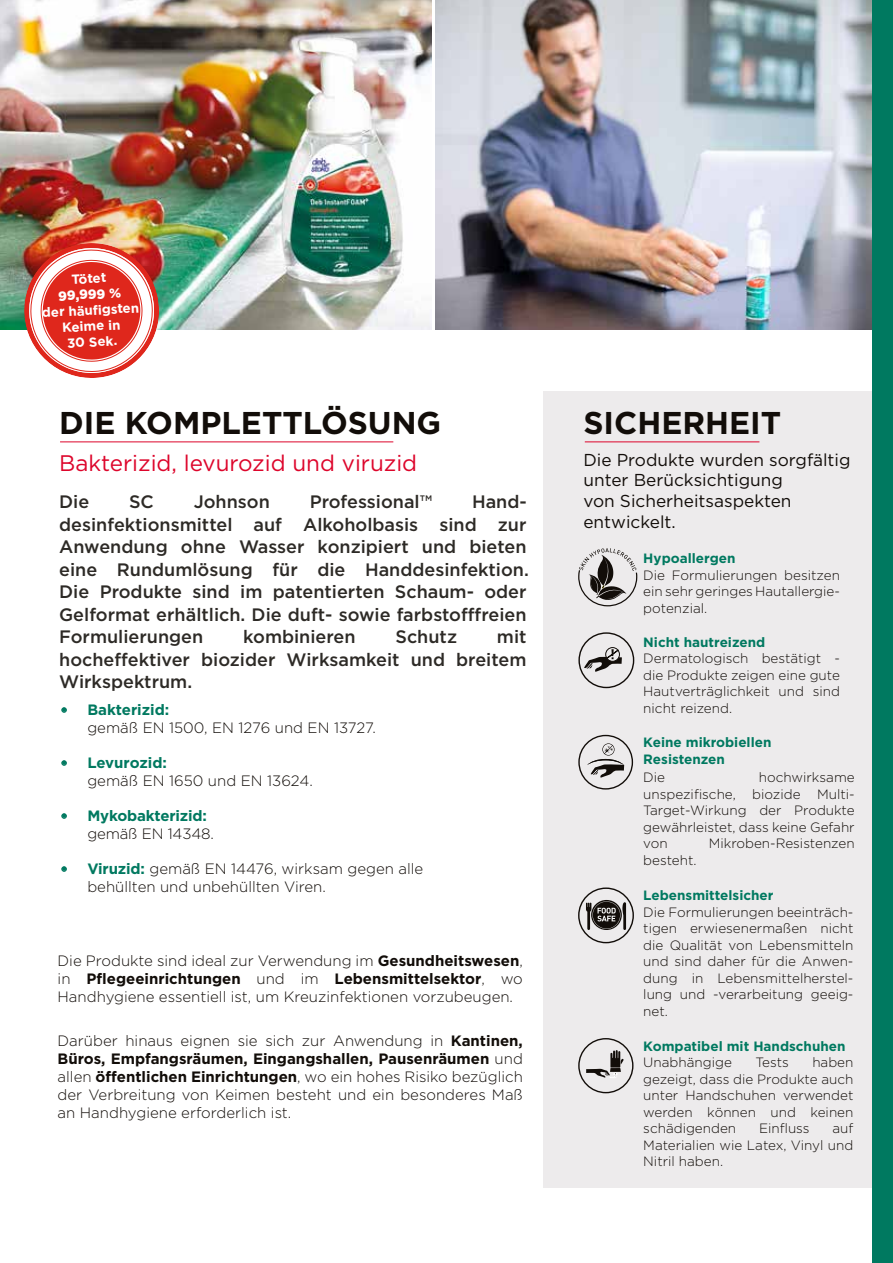
<style>
.page{position:relative;width:893px;height:1263px;background:#fff}
.page>*{position:absolute;margin:0;border:0;box-sizing:border-box;transform-origin:0 0}
.t1{font:700 31.5px "Gotham";color:#120d09}
.t2{font:22.5px "Gotham";color:#dd052b}
.t3{font:500 18px/22.5px "Gotham";color:#2d2a26}
.t4{font:17.25px/20.7px "Gotham";color:#120d09}
.t5{font:300 15px/18px "Gotham";color:#120d09;text-align:justify}
.t6{font:700 15px "Gotham";letter-spacing:-.01em;color:#007960}
.t7{font:300 13.5px/16.5px "Gotham";color:#120d09;text-align:justify}
.t8{font:700 13.5px/16.5px "Gotham";color:#007960}
.t9{font:700 13.2px/15.9px "Gotham";color:#fff;text-align:center}
.t10{font:900 13.2px "Gotham";color:#fff}
.s1{font-weight:700;color:#007960}
.s2{font-weight:700}
</style>
<div class="page">
<div style="left:543px;top:392px;width:335px;height:796px;background:#edebec"></div>
<svg style="left:61px;top:707px;width:6px;height:6px"></svg>
<svg style="left:61px;top:760px;width:6px;height:6px"></svg>
<svg style="left:61px;top:813px;width:6px;height:6px"></svg>
<svg style="left:61px;top:866px;width:6px;height:6px"></svg>
<img style="left:436px;top:0;width:436px;height:330px">
<img style="left:0;top:0;width:432px;height:330px">
<svg style="left:578px;top:548px;width:59px;height:59px"></svg>
<svg style="left:578px;top:632px;width:56px;height:56px"></svg>
<svg style="left:578px;top:735px;width:55px;height:54px"></svg>
<svg style="left:578px;top:887px;width:56px;height:56px"></svg>
<svg style="left:578px;top:1038px;width:55px;height:55px"></svg>
<hr style="left:60px;top:441px;width:333px;height:1px;background:#dd052b">
<hr style="left:585px;top:441px;width:174px;height:1px;background:#dd052b">
<svg style="left:22px;top:242px;width:138px;height:136px"></svg>
<div style="left:872px;top:0;width:20px;height:1263px;background:#007960"></div>
<hr style="left:892px;top:0;width:1px;height:1263px;background:#007960">
<p class="t9" style="left:71px;top:271px;width:36px;rotate:-3deg">Tötet</p>
<p class="t10" style="left:58px;top:288px;width:65px;rotate:-3deg">99,999 %</p>
<p class="t9" style="left:42px;top:305px;width:99px;rotate:-3deg">der häufi gsten<br>Keime in<br>30 Sek.</p>
<h1 class="t1" style="left:59px;top:404px;width:384px">DIE KOMPLETTLÖSUNG</h1>
<h1 class="t1" style="left:583px;top:404px;width:199px">SICHERHEIT</h1>
<p class="t4" style="left:583px;top:449px;width:269px">Die Produkte wurden sorgfältig unter Berücksichtigung<br>von Sicherheitsaspekten entwickelt.</p>
<h2 class="t2" style="left:59px;top:448px;width:360px">Bakterizid, levurozid und viruzid</h2>
<h3 class="t3" style="left:59px;top:491px;width:32px">Die</h3>
<h3 class="t3" style="left:129px;top:491px;width:26px">SC</h3>
<h3 class="t3" style="left:194px;top:491px;width:78px">Johnson</h3>
<h3 class="t3" style="left:310px;top:491px;width:124px">Professional™</h3>
<p class="t3" style="left:59px;top:491px;width:471px;text-indent:413px">Hand&shy;desinfektionsmittel auf Alkoholbasis sind zur Anwendung ohne Wasser konzipiert und bieten eine Rundumlösung für die Handdesinfektion.<br>Die Produkte sind im patentierten Schaum- oder Gelformat erhältlich. Die duft- sowie farbstofffreien Formulierungen</p>
<p class="t8" style="left:643px;top:550px;width:94px">Hypoallergen</p>
<p class="t7" style="left:643px;top:567px;width:198px">Die Formulierungen besitzen ein sehr geringes Hautallergie&shy;potenzial.</p>
<p class="t8" style="left:643px;top:634px;width:123px">Nicht hautreizend</p>
<p class="t7" style="left:643px;top:650px;width:198px">Dermatologisch bestätigt - die Produkte zeigen eine gute Hautverträglichkeit und sind nicht reizend.</p>
<h3 class="t3" style="left:243px;top:626px;width:114px">kombinieren</h3>
<h3 class="t3" style="left:395px;top:626px;width:63px">Schutz</h3>
<h3 class="t3" style="left:59px;top:626px;width:469px;text-align:justify;text-indent:438px">mit hocheffektiver biozider Wirksamkeit und breitem Wirkspektrum.</h3>
<p class="t6" style="left:60px;top:701px;width:110px">• Bakterizid:</p>
<p class="t5" style="left:87px;top:719px;width:290px">gemäß EN 1500, EN 1276 und EN 13727.</p>
<p class="t6" style="left:60px;top:754px;width:108px">• Levurozid:</p>
<p class="t5" style="left:87px;top:772px;width:227px">gemäß EN 1650 und EN 13624.</p>
<p class="t6" style="left:60px;top:807px;width:148px">• Mykobakterizid:</p>
<p class="t5" style="left:87px;top:825px;width:128px">gemäß EN 14348.</p>
<p class="t5" style="left:87px;top:860px;width:337px;text-indent:-27px"><span class="s1">• Viruzid:</span> gemäß EN 14476, wirksam gegen alle behüllten und unbehüllten Viren.</p>
<p class="t8" style="left:643px;top:734px;width:130px">Keine mikrobiellen<br>Resistenzen</p>
<p class="t7" style="left:643px;top:769px;width:213px;text-indent:116px">hochwirksame unspezifische, biozide Multi-Target-Wirkung der Produkte gewährleistet, dass keine Gefahr von</p>
<p class="t7" style="left:643px;top:769px;width:23px">Die</p>
<p class="t7" style="left:709px;top:835px;width:147px">Mikroben-Resistenzen</p>
<p class="t7" style="left:643px;top:851px;width:55px">besteht.</p>
<p class="t8" style="left:643px;top:887px;width:132px">Lebensmittelsicher</p>
<p class="t7" style="left:643px;top:904px;width:212px">Die Formulierungen beeinträch&shy;tigen erwiesenermaßen nicht die Qualität von Lebensmitteln und sind daher für die Anwen&shy;dung in Lebensmittelherstel&shy;lung und -verarbeitung geeig&shy;net.</p>
<p class="t8" style="left:643px;top:1037px;width:204px">Kompatibel mit Handschuhen</p>
<p class="t7" style="left:643px;top:1054px;width:90px">Unabhängige</p>
<p class="t7" style="left:755px;top:1054px;width:35px">Tests</p>
<p class="t5" style="left:58px;top:951px;width:467px">Die Produkte sind ideal zur Verwendung im <span class="s2">Gesundheitswesen</span>, in <span class="s2">Pflegeeinrichtungen</span> und im <span class="s2">Lebensmittelsektor</span>, wo Handhygiene essentiell ist, um Kreuzinfektionen vorzubeugen.</p>
<p class="t5" style="left:58px;top:1031px;width:467px">Darüber hinaus eignen sie sich zur Anwendung in <span class="s2">Kantinen, Büros, Empfangsräumen, Eingangshallen, Pausenräumen</span> und allen <span class="s2">öffentlichen Einrichtungen</span>, wo ein hohes Risiko bezüglich der Verbreitung von Keimen besteht und ein besonderes Maß an Handhygiene erforderlich ist.</p>
<p class="t7" style="left:643px;top:1054px;width:212px;text-indent:169px">haben gezeigt, dass die Produkte auch unter Handschuhen verwendet werden können und keinen schädigenden</p>
<p class="t7" style="left:643px;top:1120px;width:212px;text-indent:189px">auf Materialien wie Latex, Vinyl und Nitril haben.</p>
<p class="t7" style="left:759px;top:1120px;width:52px">Einfluss</p>
</div>
